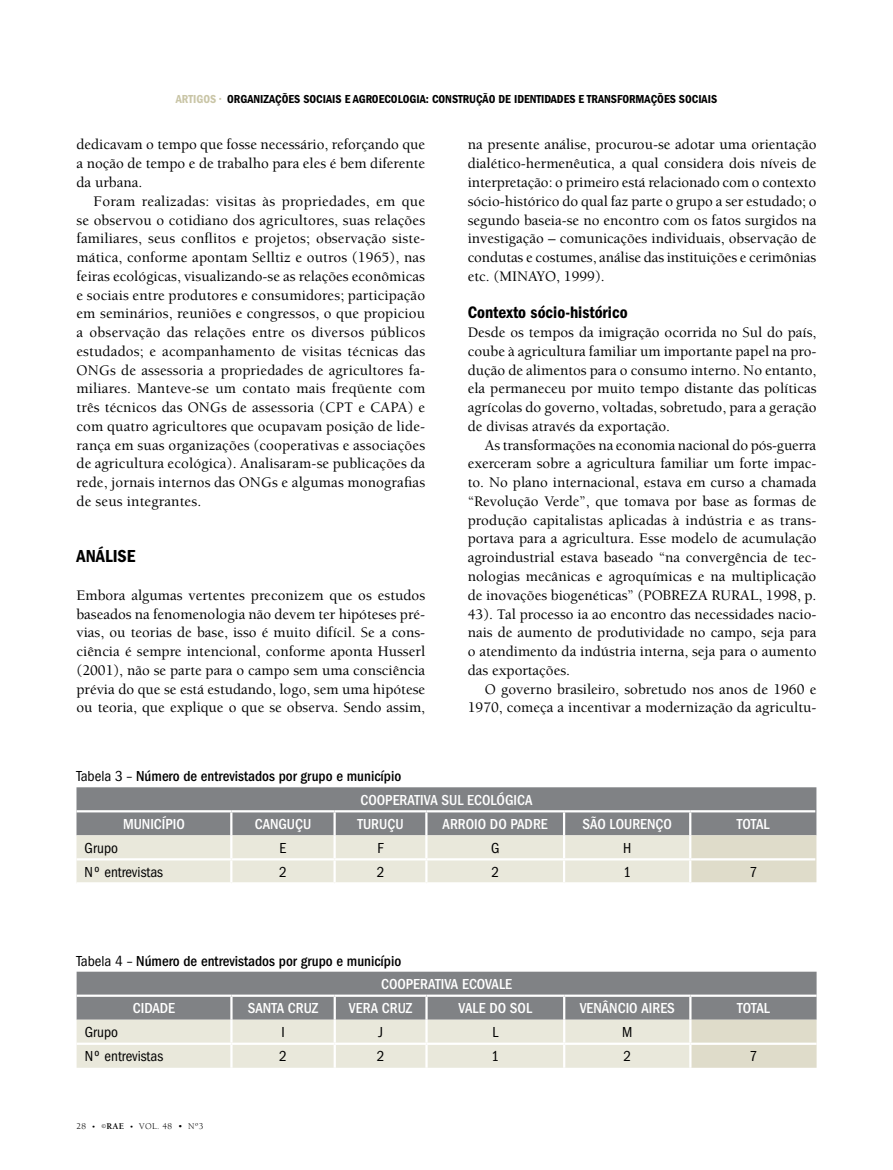
<style>
.page{position:relative;width:893px;height:1170px;background:#fff}
.page>*{position:absolute;margin:0;border:0;box-sizing:border-box;transform-origin:0 0}
.t1{font:600 condensed 18px "Franklin Gothic";color:#000}
.t2{font:600 condensed 17.25px "Franklin Gothic";color:#000}
.t3{font:500 15px/18.8px "Berkeley";color:#000;text-align:justify}
.t4{font:500 condensed 15px "Franklin Gothic";color:#fff}
.t5{font:500 condensed 15px "Franklin Gothic";color:#000}
.t6{font:condensed 15px "Franklin Gothic";color:#000}
.t7{font:600 condensed 12px "Franklin Gothic";color:#000}
.t8{font:600 condensed 12px "Franklin Gothic";color:#c9c5a6}
.t9{font:9px "Berkeley";letter-spacing:.04em;color:#000}
.s1{color:#000}
.s2{font-weight:400}
.s3{font-size:7.5px}
.s4{font-size:6px}
.s5{font-weight:700}
</style>
<div class="page">
<svg style="left:76px;top:787px;width:740px;height:95px;background:#b4b4af"></svg>
<hr style="left:230px;top:812px;width:2px;height:23px;background:#fff">
<hr style="left:333px;top:812px;width:3px;height:23px;background:#fff">
<hr style="left:425px;top:812px;width:3px;height:23px;background:#fff">
<hr style="left:563px;top:812px;width:2px;height:23px;background:#fff">
<hr style="left:689px;top:812px;width:2px;height:23px;background:#fff">
<hr style="left:230px;top:835px;width:2px;height:23px;background:#fff">
<hr style="left:333px;top:835px;width:3px;height:23px;background:#fff">
<hr style="left:425px;top:835px;width:3px;height:23px;background:#fff">
<hr style="left:563px;top:835px;width:2px;height:23px;background:#fff">
<hr style="left:689px;top:835px;width:2px;height:23px;background:#fff">
<hr style="left:76px;top:858px;width:155px;height:2px;background:#fff">
<hr style="left:231px;top:858px;width:104px;height:2px;background:#fff">
<hr style="left:230px;top:860px;width:2px;height:22px;background:#fff">
<hr style="left:335px;top:858px;width:91px;height:2px;background:#fff">
<hr style="left:333px;top:860px;width:3px;height:22px;background:#fff">
<hr style="left:426px;top:858px;width:138px;height:2px;background:#fff">
<hr style="left:425px;top:860px;width:3px;height:22px;background:#fff">
<hr style="left:564px;top:858px;width:126px;height:2px;background:#fff">
<hr style="left:563px;top:860px;width:2px;height:22px;background:#fff">
<hr style="left:690px;top:858px;width:125px;height:2px;background:#fff">
<hr style="left:689px;top:860px;width:2px;height:22px;background:#fff">
<hr style="left:76px;top:810px;width:155px;height:2px;background:#fff">
<hr style="left:231px;top:810px;width:104px;height:2px;background:#fff">
<hr style="left:335px;top:810px;width:91px;height:2px;background:#fff">
<hr style="left:426px;top:810px;width:138px;height:2px;background:#fff">
<hr style="left:564px;top:810px;width:126px;height:2px;background:#fff">
<hr style="left:690px;top:810px;width:125px;height:2px;background:#fff">
<svg style="left:77px;top:971px;width:740px;height:96px;background:#b5b5b0"></svg>
<hr style="left:77px;top:994px;width:154px;height:2px;background:#fff">
<hr style="left:231px;top:994px;width:104px;height:2px;background:#fff">
<hr style="left:230px;top:996px;width:3px;height:23px;background:#fff">
<hr style="left:335px;top:994px;width:92px;height:2px;background:#fff">
<hr style="left:334px;top:996px;width:2px;height:23px;background:#fff">
<hr style="left:427px;top:994px;width:137px;height:2px;background:#fff">
<hr style="left:425px;top:996px;width:3px;height:23px;background:#fff">
<hr style="left:564px;top:994px;width:126px;height:2px;background:#fff">
<hr style="left:563px;top:996px;width:2px;height:23px;background:#fff">
<hr style="left:690px;top:994px;width:127px;height:2px;background:#fff">
<hr style="left:689px;top:996px;width:2px;height:23px;background:#fff">
<hr style="left:230px;top:1019px;width:3px;height:23px;background:#fff">
<hr style="left:334px;top:1019px;width:2px;height:23px;background:#fff">
<hr style="left:425px;top:1019px;width:3px;height:23px;background:#fff">
<hr style="left:563px;top:1019px;width:2px;height:23px;background:#fff">
<hr style="left:689px;top:1019px;width:2px;height:23px;background:#fff">
<hr style="left:77px;top:1042px;width:154px;height:2px;background:#fff">
<hr style="left:231px;top:1042px;width:104px;height:2px;background:#fff">
<hr style="left:230px;top:1044px;width:3px;height:23px;background:#fff">
<hr style="left:335px;top:1042px;width:92px;height:2px;background:#fff">
<hr style="left:334px;top:1044px;width:2px;height:23px;background:#fff">
<hr style="left:427px;top:1042px;width:137px;height:2px;background:#fff">
<hr style="left:425px;top:1044px;width:3px;height:23px;background:#fff">
<hr style="left:564px;top:1042px;width:126px;height:2px;background:#fff">
<hr style="left:563px;top:1044px;width:2px;height:23px;background:#fff">
<hr style="left:690px;top:1042px;width:127px;height:2px;background:#fff">
<hr style="left:689px;top:1044px;width:2px;height:23px;background:#fff">
<p class="t8" style="left:176px;top:93px;width:59px">artigos • <span class="s1">ORGA</span></p>
<p class="t7" style="left:254px;top:93px;width:75px">NIZAÇÕES SOCIAIS</p>
<p class="t7" style="left:345px;top:93px;width:16px">E AGRO</p>
<p class="t7" style="left:379px;top:93px;width:31px">ECOLOGIA</p>
<p class="t7" style="left:426px;top:93px;width:278px">: CONSTRUÇÃO DE IDENTI DADES E TRANSFORMAÇÕES SOCIAIS</p>
<p class="t3" style="left:76px;top:136px;width:350px">dedicavam o tempo que fosse necessário, reforçando que a noção de tempo e de trabalho para eles é bem diferente da urbana.</p>
<p class="t3" style="left:76px;top:192px;width:350px;text-indent:17px">Foram realizadas: visitas às propriedades, em que se observou o cotidiano dos agricultores, suas relações familiares, seus conflitos e projetos; observação siste&shy;mática, conforme apontam Selltiz e outros (1965), nas feiras ecológicas, visualizando-se as relações econômicas e sociais entre produtores e consumidores; participação em seminários, reuniões e congressos, o que propiciou a observação das relações entre os diversos públicos estudados; e acompanhamento de visitas técnicas das ONGs de assessoria a propriedades de agricultores fa&shy;miliares. Manteve-se um contato mais freqüente com três técnicos das ONGs de assessoria (CPT e CAPA) e com quatro agricultores que ocupavam posição de lide&shy;rança em suas organizações (cooperativas e associações de agricultura ecológica). Analisaram-se publicações da rede, jornais internos das ONGs e algumas monografias de seus integrantes.</p>
<p class="t1" style="left:76px;top:546px;width:60px">ANÁLIS E</p>
<p class="t3" style="left:76px;top:586px;width:350px">Embora algumas vertentes preconizem que os estudos baseados na fenomenologia não devem ter hipóteses pré&shy;vias, ou teorias de base, isso é muito difícil. Se a cons&shy;ciência é sempre intencional, conforme aponta Husserl (2001), não se parte para o campo sem uma consciência prévia do que se está estudando, logo, sem uma hipótese ou teoria, que explique o que se observa. Sendo assim,</p>
<p class="t3" style="left:468px;top:136px;width:350px">na presente análise, procurou-se adotar uma orientação dialético-hermenêutica, a qual considera dois níveis de interpretação: o primeiro está relacionado com o contexto sócio-histórico do qual faz parte o grupo a ser estudado; o segundo baseia-se no encontro com os fatos surgidos na investigação – comunicações individuais, observação de condutas e costumes, análise das instituições e cerimônias etc. (MINAYO, 1999).</p>
<p class="t2" style="left:468px;top:303px;width:161px">Contexto sócio-histórico</p>
<p class="t3" style="left:468px;top:323px;width:350px">Desde os tempos da imigração ocorrida no Sul do país, coube à agricultura familiar um importante papel na pro&shy;dução de alimentos para o consumo interno. No entanto, ela permaneceu por muito tempo distante das políticas agrícolas do governo, voltadas, sobretudo, para a geração de divisas através da exportação.</p>
<p class="t3" style="left:468px;top:436px;width:350px;text-indent:17px">As transformações na economia nacional do pós-guerra exerceram sobre a agricultura familiar um forte impac&shy;to. No plano internacional, estava em curso a chamada “Revolução Verde”, que tomava por base as formas de produção capitalistas aplicadas à indústria e as trans&shy;portava para a agricultura. Esse modelo de acumulação agroindustrial estava baseado “na convergência de tec&shy;nologias mecânicas e agroquímicas e na multiplicação de inovações biogenéticas” (POBREZA RURAL, 1998, p.<br>43). Tal processo ia ao encontro das necessidades nacio&shy;nais de aumento de produtividade no campo, seja para o atendimento da indústria interna, seja para o aumento das exportações.</p>
<p class="t3" style="left:468px;top:679px;width:350px;text-align:right">O governo brasileiro, sobretudo nos anos de 1960 e<br>1970, começa a incentivar a modernização da agricultu-</p>
<p class="t5" style="left:77px;top:767px;width:326px"><span class="s2">Tabela 3 –</span> NÚMERO DE ENTREVISTADOS POR GRUPO E MUNICÍPIO</p>
<p class="t4" style="left:361px;top:791px;width:173px">COOPERATIVA SUL ECOLÓGICA</p>
<p class="t4" style="left:123px;top:815px;width:62px">MUNICÍPIO</p>
<p class="t4" style="left:255px;top:815px;width:17px">CANGU</p>
<p class="t4" style="left:295px;top:815px;width:16px">ÇU</p>
<p class="t4" style="left:358px;top:815px;width:9px">TURU</p>
<p class="t4" style="left:387px;top:815px;width:16px">ÇU</p>
<p class="t4" style="left:443px;top:815px;width:84px">ARROIO DO PADRE</p>
<p class="t4" style="left:582px;top:815px;width:43px">SÃO LOUREN</p>
<p class="t4" style="left:656px;top:815px;width:16px">ÇO</p>
<p class="t4" style="left:737px;top:815px;width:28px">TO TAL</p>
<p class="t6" style="left:85px;top:839px;width:35px">Grupo</p>
<p class="t6" style="left:280px;top:839px;width:8px">E</p>
<p class="t6" style="left:377px;top:839px;width:8px">F</p>
<p class="t6" style="left:491px;top:839px;width:10px">G</p>
<p class="t6" style="left:623px;top:839px;width:10px">H</p>
<p class="t6" style="left:85px;top:863px;width:80px">Nº entrevistas</p>
<p class="t6" style="left:279px;top:863px;width:9px">2</p>
<p class="t6" style="left:377px;top:863px;width:9px">2</p>
<p class="t6" style="left:491px;top:863px;width:9px">2</p>
<p class="t6" style="left:623px;top:863px;width:9px">1</p>
<p class="t6" style="left:749px;top:863px;width:9px">7</p>
<p class="t5" style="left:77px;top:952px;width:326px"><span class="s2">Tabela 4 –</span> NÚMERO DE ENTREVISTADOS POR GRUPO E MUNICÍPIO</p>
<p class="t4" style="left:381px;top:975px;width:133px">COOPERATIVA ECOVALE</p>
<p class="t4" style="left:133px;top:999px;width:20px">CIDADE</p>
<p class="t4" style="left:248px;top:999px;width:72px">SANTA CRUZ</p>
<p class="t4" style="left:349px;top:999px;width:9px">VERA</p>
<p class="t4" style="left:382px;top:999px;width:32px">CRUZ</p>
<p class="t4" style="left:459px;top:999px;width:8px">VALE</p>
<p class="t4" style="left:489px;top:999px;width:37px">DO SOL</p>
<p class="t4" style="left:580px;top:999px;width:81px">VENÂNCIO AIRES</p>
<p class="t4" style="left:737px;top:999px;width:28px">TO TAL</p>
<p class="t6" style="left:85px;top:1023px;width:35px">Grupo</p>
<p class="t6" style="left:281px;top:1023px;width:5px">I</p>
<p class="t6" style="left:378px;top:1023px;width:6px">J</p>
<p class="t6" style="left:492px;top:1023px;width:7px">L</p>
<p class="t6" style="left:622px;top:1023px;width:12px">M</p>
<p class="t6" style="left:85px;top:1047px;width:80px">Nº entrevistas</p>
<p class="t6" style="left:279px;top:1047px;width:9px">2</p>
<p class="t6" style="left:377px;top:1047px;width:9px">2</p>
<p class="t6" style="left:492px;top:1047px;width:9px">1</p>
<p class="t6" style="left:623px;top:1047px;width:9px">2</p>
<p class="t6" style="left:750px;top:1047px;width:9px">7</p>
<p class="t9" style="left:76px;top:1121px;width:128px">28 <span class="s3">•</span> <span class="s4">©</span><span class="s5">RAE</span> <span class="s3">•</span> VOL. 48 • Nº3</p>
</div>
